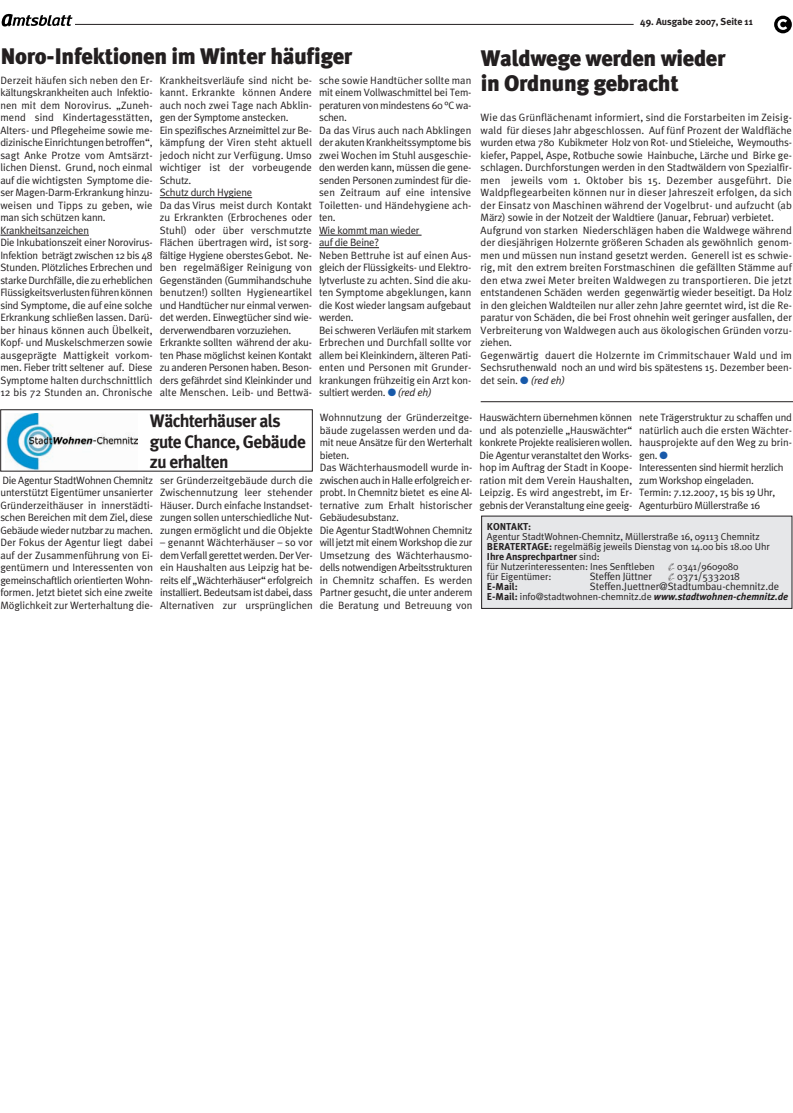
<style>
.page{position:relative;width:793px;height:1113px;background:#fff}
.page>*{position:absolute;margin:0;border:0;box-sizing:border-box;transform-origin:0 0}
.t1{font:900 22.5px/25px "Meta Plus";letter-spacing:-.015em;color:#231f20}
.t2{font:700 18px/20.5px "Meta Plus";letter-spacing:-.035em;color:#231f20}
.t3{font:10.62px/12.5px "Meta Plus Normal";letter-spacing:-.005em;color:#231f20}
.t4{font:10.62px/12.5px "Meta Plus Normal";letter-spacing:-.025em;color:#231f20}
.t5{font:10px/10px "Meta Plus Normal";letter-spacing:-.005em;color:#231f20}
.t6{font:700 10px "Meta Plus";letter-spacing:-.005em;color:#231f20}
.s1{color:#185aaa}
.s2{font-style:italic}
.s3{font-family:"Meta Plus";font-weight:700}
.s4{font-family:"Meta Plus Normal";font-weight:400}
.s5{font-family:"Meta Plus";font-weight:700;font-style:italic}
</style>
<div class="page">
<hr style="left:75px;top:24px;width:558px;height:1px;background:#231f20">
<div style="left:774px;top:16px;width:17px;height:17px;background:#000;border-radius:50%"></div>
<svg style="left:777px;top:19px;width:10px;height:11px"></svg>
<svg style="left:2px;top:14px;width:70px;height:13px"></svg>
<hr style="left:0;top:235px;width:89px;height:1px;background:#231f20">
<hr style="left:160px;top:197px;width:92px;height:1px;background:#231f20">
<hr style="left:319px;top:235px;width:102px;height:1px;background:#231f20">
<hr style="left:319px;top:247px;width:60px;height:1px;background:#231f20">
<img style="left:5px;top:414px;width:132px;height:55px">
<div style="left:0;top:409px;width:312px;height:62px;border:1px solid #231f20"></div>
<div style="left:481px;top:516px;width:311px;height:92px;background:#e6e7e9"></div>
<hr style="left:480px;top:401px;width:312px;height:1px;background:#231f20">
<p class="t6" style="left:640px;top:18px;width:114px">49. Ausgabe 2007, Seite 11</p>
<h1 class="t1" style="left:0;top:46px;width:353px">Noro-Infektionen im Winter häufiger</h1>
<h1 class="t1" style="left:480px;top:48px;width:246px">Waldwege werden wieder in Ordnung gebracht</h1>
<p class="t3" style="left:0;top:75px;width:154px">Derzeit häufen sich neben den Er&shy;kältungskrankheiten auch Infektio&shy;nen mit dem Norovirus. „Zuneh&shy;mend sind Kindertagesstätten, Alters- und Pflegeheime sowie me&shy;dizinische Einrichtungen betroffen“, sagt Anke Protze vom Amtsärzt&shy;lichen Dienst. Grund, noch einmal auf die wichtigsten Symptome die&shy;ser Magen-Darm-Erkrankung hinzu&shy;weisen und Tipps zu geben, wie man sich schützen kann.<br>Krankheitsanzeichen<br>Die Inkubationszeit einer Norovirus-Infektion beträgt zwischen 12 bis 48<br>Stunden. Plötzliches Erbrechen und starke Durchfälle, die zu erheblichen Flüssigkeitsverlusten führen können sind Symptome, die auf eine solche Erkrankung schließen lassen. Darü&shy;ber hinaus können auch Übelkeit, Kopf- und Muskelschmerzen sowie ausgeprägte Mattigkeit vorkom&shy;men. Fieber tritt seltener auf. Diese Symptome halten durchschnittlich 12 bis 72 Stunden an. Chronische</p>
<p class="t3" style="left:160px;top:75px;width:154px">Krankheitsverläufe sind nicht be&shy;kannt. Erkrankte können Andere auch noch zwei Tage nach Abklin&shy;gen der Symptome anstecken.<br>Ein spezifisches Arzneimittel zur Be&shy;kämpfung der Viren steht aktuell jedoch nicht zur Verfügung. Umso wichtiger ist der vorbeugende<br>Schutz.<br>Schutz durch Hygiene<br>Da das Virus meist durch Kontakt zu Erkrankten (Erbrochenes oder<br>Stuhl) oder über verschmutzte<br>Flächen übertragen wird, ist sorg&shy;fältige Hygiene oberstes Gebot. Ne&shy;ben regelmäßiger Reinigung von<br>Gegenständen (Gummihandschuhe benutzen!) sollten Hygieneartikel und Handtücher nur einmal verwen&shy;det werden. Einwegtücher sind wie&shy;derverwendbaren vorzuziehen.<br>Erkrankte sollten während der aku&shy;ten Phase möglichst keinen Kontakt zu anderen Personen haben. Beson&shy;ders gefährdet sind Kleinkinder und alte Menschen. Leib- und Bettwä-</p>
<p class="t3" style="left:319px;top:75px;width:154px">sche sowie Handtücher sollte man mit einem Vollwaschmittel bei Tem&shy;peraturen von mindestens 60 °C wa&shy;schen.<br>Da das Virus auch nach Abklingen der akuten Krankheitssymptome bis zwei Wochen im Stuhl ausgeschie&shy;den werden kann, müssen die gene&shy;senden Personen zumindest für die&shy;sen Zeitraum auf eine intensive<br>Toiletten- und Händehygiene ach&shy;ten.<br>Wie kommt man wieder<br>auf die Beine?<br>Neben Bettruhe ist auf einen Aus&shy;gleich der Flüssigkeits- und Elektro&shy;lytverluste zu achten. Sind die aku&shy;ten Symptome abgeklungen, kann die Kost wieder langsam aufgebaut werden.<br>Bei schweren Verläufen mit starkem<br>Erbrechen und Durchfall sollte vor allem bei Kleinkindern, älteren Pati&shy;enten und Personen mit Grunder&shy;krankungen frühzeitig ein Arzt kon&shy;sultiert werden. <span class="s1">●</span> <span class="s2">(red eh)</span></p>
<p class="t3" style="left:480px;top:112px;width:313px">Wie das Grünflächenamt informiert, sind die Forstarbeiten im Zeisig&shy;wald für dieses Jahr abgeschlossen. Auf fünf Prozent der Waldfläche wurden etwa 780 Kubikmeter Holz von Rot- und Stieleiche, Weymouths&shy;kiefer, Pappel, Aspe, Rotbuche sowie Hainbuche, Lärche und Birke ge&shy;schlagen. Durchforstungen werden in den Stadtwäldern von Spezialfir&shy;men jeweils vom 1. Oktober bis 15. Dezember ausgeführt. Die Waldpflegearbeiten können nur in dieser Jahreszeit erfolgen, da sich der Einsatz von Maschinen während der Vogelbrut- und aufzucht (ab März) sowie in der Notzeit der Waldtiere (Januar, Februar) verbietet.<br>Aufgrund von starken Niederschlägen haben die Waldwege während der diesjährigen Holzernte größeren Schaden als gewöhnlich genom&shy;men und müssen nun instand gesetzt werden. Generell ist es schwie&shy;rig, mit den extrem breiten Forstmaschinen die gefällten Stämme auf den etwa zwei Meter breiten Waldwegen zu transportieren. Die jetzt entstandenen Schäden werden gegenwärtig wieder beseitigt. Da Holz in den gleichen Waldteilen nur aller zehn Jahre geerntet wird, ist die Re&shy;paratur von Schäden, die bei Frost ohnehin weit geringer ausfallen, der Verbreiterung von Waldwegen auch aus ökologischen Gründen vorzu&shy;ziehen.<br>Gegenwärtig dauert die Holzernte im Crimmitschauer Wald und im Sechsruthenwald noch an und wird bis spätestens 15. Dezember been&shy;det sein. <span class="s1">●</span> <span class="s2">(red eh)</span></p>
<p class="t3" style="left:320px;top:412px;width:154px">Wohnnutzung der Gründerzeitge&shy;bäude zugelassen werden und da&shy;mit neue Ansätze für den Werterhalt bieten.<br>Das Wächterhausmodell wurde in&shy;zwischen auch in Halle erfolgreich er&shy;probt. In Chemnitz bietet es eine Al&shy;ternative zum Erhalt historischer<br>Gebäudesubstanz.<br>Die Agentur StadtWohnen Chemnitz will jetzt mit einem Workshop die zur<br>Umsetzung des Wächterhausmo&shy;dells notwendigen Arbeitsstrukturen in Chemnitz schaffen. Es werden<br>Partner gesucht, die unter anderem die Beratung und Betreuung von</p>
<p class="t3" style="left:479px;top:412px;width:154px;text-align:justify">Hauswächtern übernehmen können und als potenzielle „Hauswächter“ konkrete Projekte realisieren wollen.<br>Die Agentur veranstaltet den Works&shy;hop im Auftrag der Stadt in Koope&shy;ration mit dem Verein Haushalten, Leipzig. Es wird angestrebt, im Er&shy;gebnis der Veranstaltung eine geeig-</p>
<p class="t4" style="left:639px;top:412px;width:154px">nete Trägerstruktur zu schaffen und natürlich auch die ersten Wächter&shy;hausprojekte auf den Weg zu brin&shy;gen. <span class="s1">●<br></span>Interessenten sind hiermit herzlich zum Workshop eingeladen.<br>Termin: 7.12.2007, 15 bis 19 Uhr,<br>Agenturbüro Müllerstraße 16</p>
<h2 class="t2" style="left:150px;top:413px;width:157px">Wächterhäuser als gute Chance, Gebäude zu erhalten</h2>
<p class="t3" style="left:0;top:475px;width:154px;text-align:justify">Die Agentur StadtWohnen Chemnitz unterstützt Eigentümer unsanierter Gründerzeithäuser in innerstädti&shy;schen Bereichen mit dem Ziel, diese Gebäude wieder nutzbar zu machen.<br>Der Fokus der Agentur liegt dabei auf der Zusammenführung von Ei&shy;gentümern und Interessenten von gemeinschaftlich orientierten Wohn&shy;formen. Jetzt bietet sich eine zweite Möglichkeit zur Werterhaltung die-</p>
<p class="t3" style="left:160px;top:475px;width:154px;text-align:justify">ser Gründerzeitgebäude durch die Zwischennutzung leer stehender Häuser. Durch einfache Instandset&shy;zungen sollen unterschiedliche Nut&shy;zungen ermöglicht und die Objekte</p>
<p class="t6" style="left:487px;top:523px;width:46px">KONTAKT:</p>
<p class="t5" style="left:487px;top:533px;width:284px">Agentur StadtWohnen-Chemnitz, Müllerstraße 16, 09113 Chemnitz<br><span class="s3">BERATERTAGE:</span> regelmäßig jeweils Dienstag von 14.00 bis 18.00 Uhr</p>
<p class="t6" style="left:487px;top:553px;width:114px">Ihre Ansprechpartner <span class="s4">sind:</span></p>
<p class="t5" style="left:487px;top:563px;width:253px">für Nutzerinteressenten: Ines Senftleben ✆ 0341/9609080 für Eigentümer:</p>
<p class="t3" style="left:160px;top:537px;width:154px;text-align:justify">– genannt Wächterhäuser – so vor dem Verfall gerettet werden. Der Ver&shy;ein Haushalten aus Leipzig hat be&shy;reits elf „Wächterhäuser“ erfolgreich installiert. Bedeutsam ist dabei, dass Alternativen zur ursprünglichen</p>
<p class="t3" style="left:589px;top:571px;width:64px">Steffen Jüttner</p>
<p class="t3" style="left:667px;top:571px;width:74px">✆ 0371/5332018</p>
<p class="t6" style="left:487px;top:583px;width:32px">E-Mail:</p>
<p class="t3" style="left:589px;top:581px;width:191px">Steffen.Juettner@Stadtumbau-chemnitz.de</p>
<p class="t5" style="left:487px;top:593px;width:303px"><span class="s3">E-Mail:</span> info@stadtwohnen-chemnitz.de <span class="s5">www.stadtwohnen-chemnitz.de</span></p>
</div>
